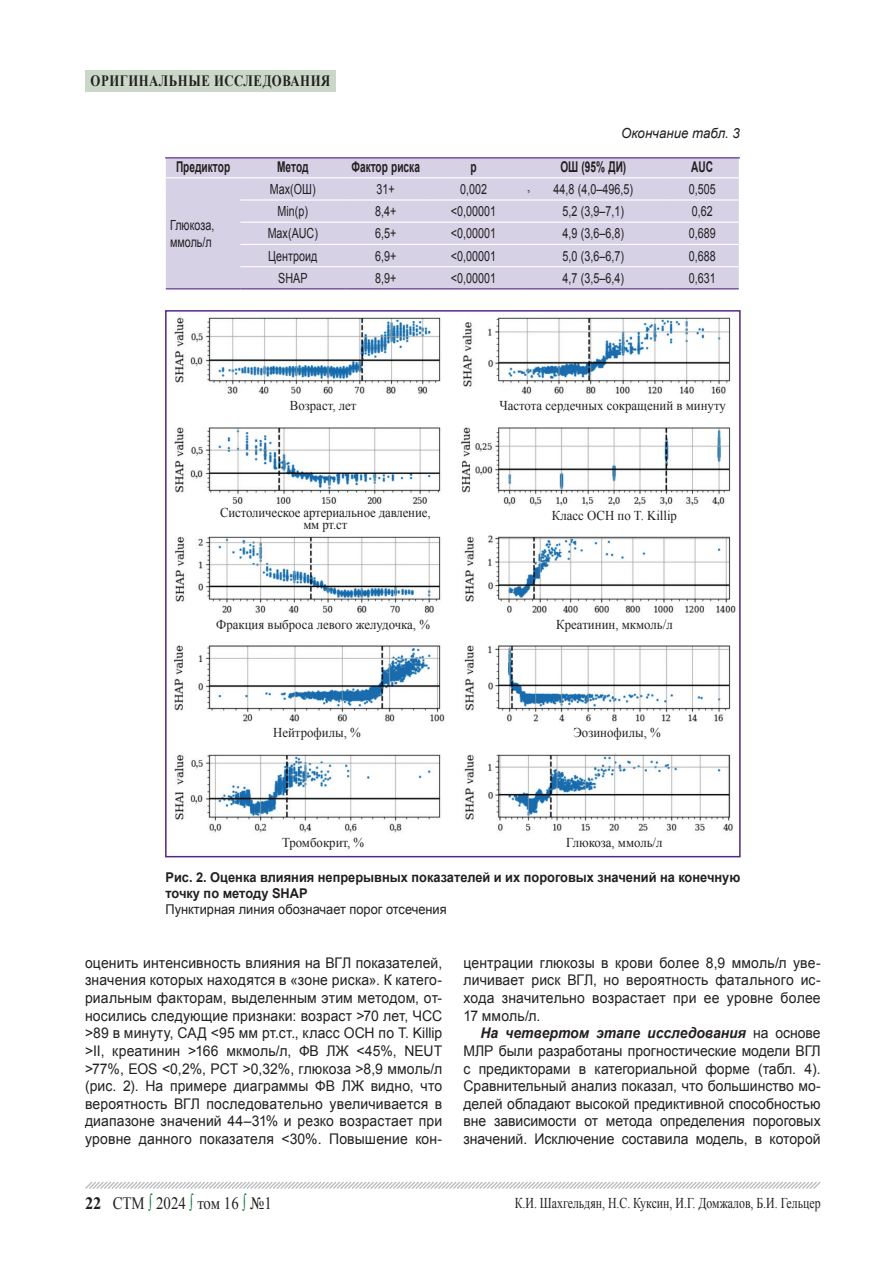
<style>
.page{position:relative;width:893px;height:1276px;background:#fff}
.page>*{position:absolute;margin:0;border:0;box-sizing:border-box;transform-origin:0 0}
.t1{font:17.4px "Times New Roman";color:#231f20;scale:.86 1}
.t2{font:700 15.75px "Times New Roman";letter-spacing:.04em;color:#231f20;scale:.81 1}
.t3{font:15px "Times New Roman";color:#231f20;scale:.79 1}
.t4{font:700 14.85px "Arial";letter-spacing:.005em;color:#231f20;scale:.68 1}
.t5{font:14.7px/17.7px "Arial";letter-spacing:.01em;color:#231f20;text-align:justify;scale:.95 1}
.t6{font:13.95px/16.8px "Arial";letter-spacing:.005em;color:#231f20;scale:.77 1}
.t7{font:italic 13.95px "Arial";color:#231f20;scale:.95 1}
.t8{font:13.5px/12px "Times New Roman";color:#231f20;text-align:center;scale:.95 1}
.t9{font:700 13.5px/16.2px "Arial";color:#231f20;scale:.95 1}
.t10{font:13.5px "Arial";color:#231f20;scale:.95 1}
.s1{font-weight:700;font-style:italic}
.s2{font-weight:700}
.s3{color:#127c43}
</style>
<div class="page">
<svg style="left:85px;top:1181px;width:736px;height:8px"></svg>
<div style="left:85px;top:70px;width:251px;height:21px;background:#cbd8c9"></div>
<div style="left:166px;top:158px;width:573px;height:130px;background:#d7d1e6"></div>
<hr style="left:166px;top:177px;width:74px;height:1px;background:#fff">
<hr style="left:240px;top:177px;width:105px;height:1px;background:#fff">
<hr style="left:345px;top:177px;width:81px;height:1px;background:#fff">
<hr style="left:426px;top:177px;width:95px;height:1px;background:#fff">
<hr style="left:521px;top:177px;width:145px;height:1px;background:#fff">
<hr style="left:666px;top:177px;width:73px;height:1px;background:#fff">
<hr style="left:240px;top:199px;width:105px;height:2px;background:#fff">
<hr style="left:345px;top:199px;width:81px;height:2px;background:#fff">
<hr style="left:426px;top:199px;width:95px;height:2px;background:#fff">
<hr style="left:521px;top:199px;width:145px;height:2px;background:#fff">
<hr style="left:666px;top:199px;width:73px;height:2px;background:#fff">
<hr style="left:240px;top:222px;width:105px;height:1px;background:#fff">
<hr style="left:345px;top:222px;width:81px;height:1px;background:#fff">
<hr style="left:426px;top:222px;width:95px;height:1px;background:#fff">
<hr style="left:521px;top:222px;width:145px;height:1px;background:#fff">
<hr style="left:666px;top:222px;width:73px;height:1px;background:#fff">
<hr style="left:240px;top:244px;width:105px;height:1px;background:#fff">
<hr style="left:345px;top:244px;width:81px;height:1px;background:#fff">
<hr style="left:426px;top:244px;width:95px;height:1px;background:#fff">
<hr style="left:521px;top:244px;width:145px;height:1px;background:#fff">
<hr style="left:666px;top:244px;width:73px;height:1px;background:#fff">
<hr style="left:240px;top:266px;width:105px;height:1px;background:#fff">
<hr style="left:345px;top:266px;width:81px;height:1px;background:#fff">
<hr style="left:426px;top:266px;width:95px;height:1px;background:#fff">
<hr style="left:521px;top:266px;width:145px;height:1px;background:#fff">
<hr style="left:666px;top:266px;width:73px;height:1px;background:#fff">
<hr style="left:166px;top:288px;width:74px;height:1px;background:#542685">
<hr style="left:240px;top:288px;width:105px;height:1px;background:#542685">
<hr style="left:345px;top:288px;width:81px;height:1px;background:#542685">
<hr style="left:426px;top:288px;width:95px;height:1px;background:#542685">
<hr style="left:521px;top:288px;width:145px;height:1px;background:#542685">
<hr style="left:666px;top:288px;width:73px;height:1px;background:#542685">
<img style="left:174px;top:317px;width:562px;height:516px">
<div style="left:165px;top:310px;width:576px;height:547px;border:2px solid #542685"></div>
<hr style="left:165px;top:157px;width:575px;height:1px;background:#542685">
<p class="t2" style="left:87px;top:70px;width:158px">биотехнологии</p>
<p class="t2" style="left:91px;top:70px;width:297px">оригинальные исследования</p>
<p class="t7" style="left:621px;top:124px;width:127px">Окончание табл. 3</p>
<p class="t4" style="left:176px;top:157px;width:81px">Предиктор</p>
<p class="t4" style="left:277px;top:157px;width:48px">Метод</p>
<p class="t4" style="left:351px;top:157px;width:103px">Фактор риска</p>
<p class="t4" style="left:470px;top:157px;width:11px">p</p>
<p class="t4" style="left:560px;top:157px;width:99px">ОШ (95% ДИ)</p>
<p class="t4" style="left:691px;top:157px;width:34px">AUC</p>
<p class="t6" style="left:170px;top:217px;width:59px">Глюкоза, ммоль/л</p>
<p class="t6" style="left:270px;top:181px;width:61px">Max(ОШ)</p>
<p class="t6" style="left:377px;top:181px;width:25px">31+</p>
<p class="t6" style="left:460px;top:181px;width:37px">0,002</p>
<p class="t6" style="left:554px;top:181px;width:105px">44,8 (4,0–496,5)</p>
<p class="t6" style="left:689px;top:181px;width:37px">0,505</p>
<p class="t6" style="left:278px;top:203px;width:41px">Min(p)</p>
<p class="t6" style="left:375px;top:203px;width:29px">8,4+</p>
<p class="t6" style="left:451px;top:203px;width:60px">&lt;0,00001</p>
<p class="t6" style="left:563px;top:203px;width:81px">5,2 (3,9–7,1)</p>
<p class="t6" style="left:692px;top:203px;width:29px">0,62</p>
<p class="t6" style="left:268px;top:225px;width:67px">Max(AUC)</p>
<p class="t6" style="left:375px;top:225px;width:29px">6,5+</p>
<p class="t6" style="left:451px;top:225px;width:60px">&lt;0,00001</p>
<p class="t6" style="left:562px;top:225px;width:81px">4,9 (3,6–6,8)</p>
<p class="t6" style="left:689px;top:225px;width:37px">0,689</p>
<p class="t6" style="left:268px;top:247px;width:65px">Центроид</p>
<p class="t6" style="left:375px;top:247px;width:29px">6,9+</p>
<p class="t6" style="left:451px;top:247px;width:60px">&lt;0,00001</p>
<p class="t6" style="left:562px;top:247px;width:81px">5,0 (3,6–6,7)</p>
<p class="t6" style="left:689px;top:247px;width:37px">0,688</p>
<p class="t6" style="left:278px;top:270px;width:40px">SHAP</p>
<p class="t6" style="left:375px;top:270px;width:29px">8,9+</p>
<p class="t6" style="left:451px;top:270px;width:60px">&lt;0,00001</p>
<p class="t6" style="left:562px;top:270px;width:81px">4,7 (3,5–6,4)</p>
<p class="t6" style="left:689px;top:270px;width:37px">0,631</p>
<p class="t8" style="left:527px;top:180px;width:5px">,</p>
<p class="t8" style="left:290px;top:399px;width:72px">Возраст, лет</p>
<p class="t8" style="left:499px;top:399px;width:240px">Частота сердечных сокращений в минуту</p>
<p class="t8" style="left:220px;top:506px;width:223px">Систолическое артериальное давление, мм рт.ст</p>
<p class="t8" style="left:552px;top:509px;width:133px">Класс ОСН по T. Killip</p>
<p class="t8" style="left:216px;top:618px;width:226px">фракция выброса левого желудочка, %</p>
<p class="t8" style="left:556px;top:618px;width:124px">Креатинин, мкмоль/л</p>
<p class="t8" style="left:273px;top:726px;width:94px">Нейтрофилы, %</p>
<p class="t8" style="left:573px;top:726px;width:93px">Эозинофилы, %</p>
<p class="t8" style="left:282px;top:836px;width:88px">Тромбокрит, %</p>
<p class="t8" style="left:566px;top:836px;width:103px">Глюкоза, ммоль/л</p>
<p class="t9" style="left:165px;top:869px;width:607px">Рис. 2. Оценка влияния непрерывных показателей и их пороговых значений на конечную точку по методу SHАР</p>
<p class="t10" style="left:165px;top:900px;width:298px">Пунктирная линия обозначает порог отсечения</p>
<p class="t5" style="left:85px;top:954px;width:377px">оценить интенсивность влияния на ВГЛ показателей, значения которых находятся в «зоне риска». К катего&shy;риальным факторам, выделенным этим методом, от&shy;носились следующие признаки: возраст &gt;70 лет, ЧСС &gt;89 в минуту, САД &lt;95 мм рт.ст., класс ОСН по Т. Killip &gt;II, креатинин &gt;166 мкмоль/л, ФВ ЛЖ &lt;45%, NEUT &gt;77%, EOS &lt;0,2%, PCT &gt;0,32%, глюкоза &gt;8,9 ммоль/л (рис. 2). На примере диаграммы ФВ ЛЖ видно, что вероятность ВГЛ последовательно увеличивается в диапазоне значений 44–31% и резко возрастает при уровне данного показателя &lt;30%. Повышение кон-</p>
<p class="t5" style="left:463px;top:954px;width:377px">центрации глюкозы в крови более 8,9 ммоль/л уве&shy;личивает риск ВГЛ, но вероятность фатального ис&shy;хода значительно возрастает при ее уровне более 17 ммоль/л.</p>
<p class="t5" style="left:463px;top:1024px;width:377px;text-indent:17px"><span class="s1">На четвертом этапе исследования</span> на основе МЛР были разработаны прогностические модели ВГЛ с предикторами в категориальной форме (табл. 4).<br>Сравнительный анализ показал, что большинство мо&shy;делей обладают высокой предиктивной способностью вне зависимости от метода определения пороговых значений. Исключение составила модель, в которой</p>
<p class="t1" style="left:85px;top:1191px;width:219px"><span class="s2">22</span> СТМ <span class="s3">∫</span> 2024 <span class="s3">∫</span> том 16 <span class="s3">∫</span> №1</p>
<p class="t3" style="left:515px;top:1192px;width:389px">К.И. Шахгельдян, Н.С. Куксин, И.Г. Домжалов, Б.И. Гельцер</p>
</div>
